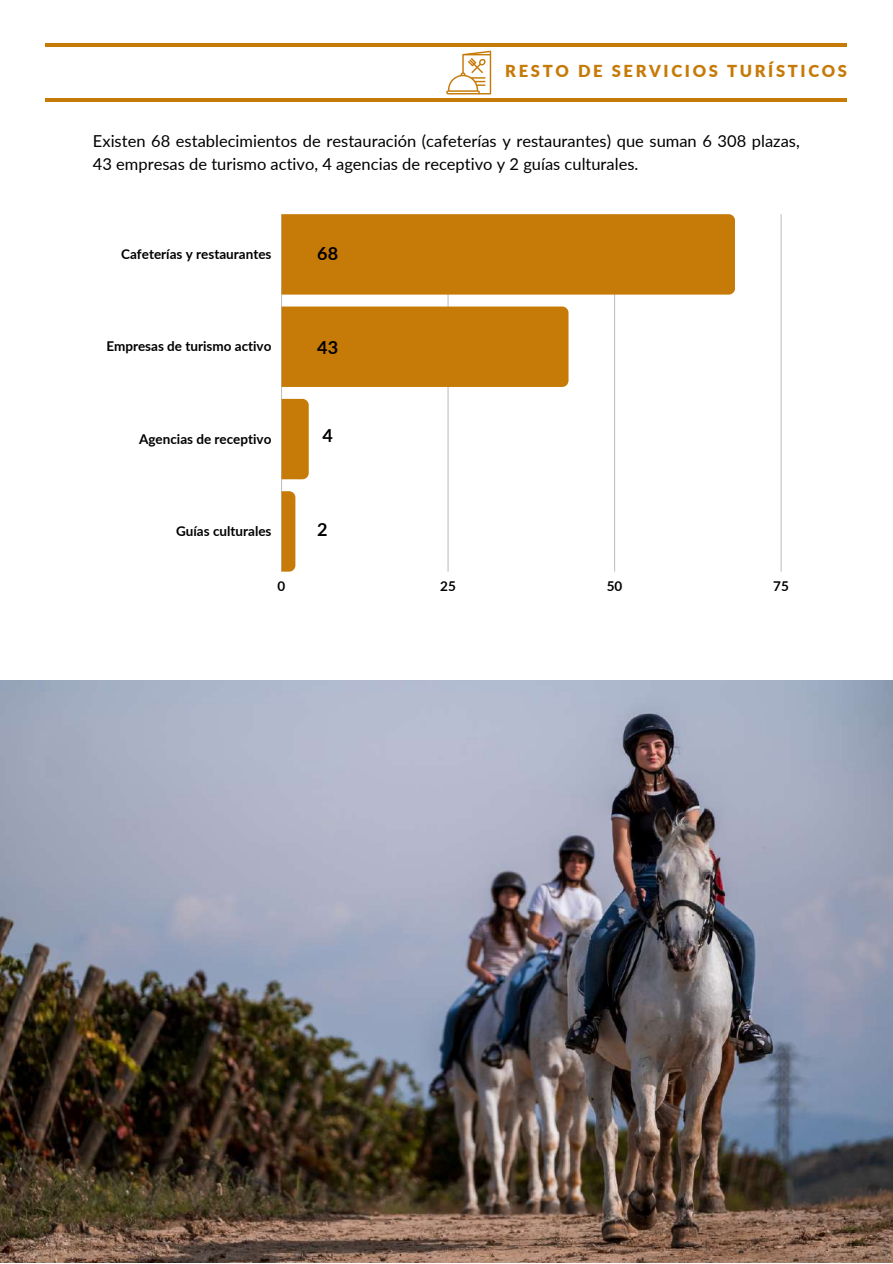
<style>
.page{position:relative;width:893px;height:1264px;background:#fff}
.page>*{position:absolute;margin:0;border:0;box-sizing:border-box;transform-origin:0 0}
.t1{font:700 18px "Lato";color:#000}
.t2{font:16.5px/22.5px "Lato";color:#000}
.t3{font:900 16.5px "Lato";letter-spacing:.16em;color:#c67a07}
.t4{font:700 13.5px "Lato";color:#000}
</style>
<div class="page">
<img style="left:0;top:680px;width:892px;height:582px">
<hr style="left:45px;top:43px;width:802px;height:4px;background:#c67a07">
<hr style="left:45px;top:98px;width:802px;height:4px;background:#c67a07">
<svg style="left:281px;top:214px;width:500px;height:357px"></svg>
<div style="left:281px;top:214px;width:453px;height:80px;background:#c67a07"></div>
<div style="left:281px;top:306px;width:287px;height:81px;background:#c67a07"></div>
<svg style="left:281px;top:399px;width:28px;height:80px;background:#c67d0e"></svg>
<svg style="left:281px;top:491px;width:14px;height:80px"></svg>
<svg style="left:446px;top:51px;width:45px;height:43px"></svg>
<p class="t3" style="left:505px;top:61px;width:343px">RESTO DE SERVICIOS TURÍSTICOS</p>
<p class="t2" style="left:93px;top:130px;width:708px">Existen 68 establecimientos de restauración (cafeterías y restaurantes) que suman 6 308 plazas,<br>43 empresas de turismo activo, 4 agencias de receptivo y 2 guías culturales.</p>
<p class="t4" style="left:121px;top:245px;width:152px">Cafeterías y restaurantes</p>
<p class="t1" style="left:317px;top:242px;width:22px">68</p>
<p class="t4" style="left:106px;top:338px;width:167px">Empresas de turismo activo</p>
<p class="t1" style="left:317px;top:336px;width:22px">43</p>
<p class="t4" style="left:139px;top:430px;width:134px">Agencias de receptivo</p>
<p class="t1" style="left:322px;top:424px;width:12px">4</p>
<p class="t4" style="left:176px;top:522px;width:97px">Guías culturales</p>
<p class="t1" style="left:317px;top:518px;width:12px">2</p>
<p class="t4" style="left:277px;top:577px;width:9px">0</p>
<p class="t4" style="left:440px;top:577px;width:17px">25</p>
<p class="t4" style="left:606px;top:577px;width:17px">50</p>
<p class="t4" style="left:773px;top:577px;width:17px">75</p>
</div>
